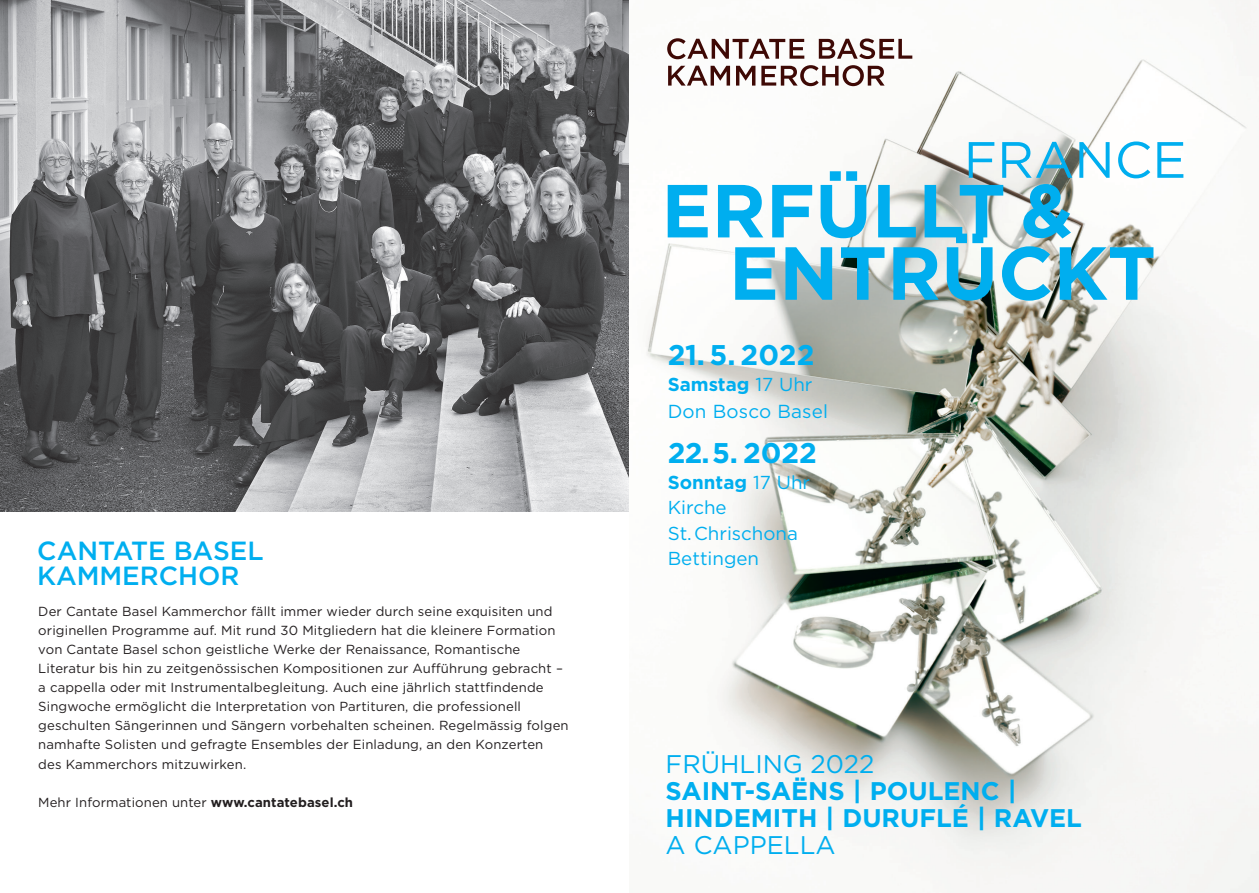
<style>
.page{position:relative;width:1259px;height:893px;background:#fff}
.page>*{position:absolute;margin:0;border:0;box-sizing:border-box;transform-origin:0 0}
.t1{font:700 75px/62.2px "Gotham";color:#00aeef}
.t2{font:51px "Gotham";color:#00aeef}
.t3{font:700 28.5px "Gotham";letter-spacing:-.005em;color:#00aeef}
.t4{font:500 26.25px/25.5px "Gotham";color:#00aeef}
.t5{font:700 25.5px/27px "Gotham";color:#00aeef}
.t6{font:25.5px "Gotham";color:#00aeef}
.t7{font:18.9px "Gotham";letter-spacing:.01em;color:#00aeef}
.t8{font:18.75px/25.5px "Gotham";color:#00aeef}
.t9{font:700 18.75px "Gotham";color:#00aeef}
.t10{font:13.2px/19px "Gotham";letter-spacing:.01em;color:#231f20}
.s1{font-weight:700}
.s2{font-weight:400}
</style>
<div class="page">
<img style="left:0;top:0;width:629px;height:511px">
<img style="left:646px;top:0;width:613px;height:893px">
<svg style="left:668px;top:66px;width:62px;height:20px"></svg>
<svg style="left:736px;top:66px;width:19px;height:20px"></svg>
<svg style="left:761px;top:65px;width:123px;height:21px"></svg>
<svg style="left:667px;top:38px;width:137px;height:21px"></svg>
<svg style="left:819px;top:38px;width:93px;height:21px"></svg>
<h3 class="t4" style="left:37px;top:538px;width:228px">CANTATE BASEL<br>KAMMERCHOR</h3>
<p class="t10" style="left:38px;top:601px;width:532px">Der Cantate Basel Kammerchor fällt immer wieder durch seine exquisiten und originellen Programme auf. Mit rund 30 Mitgliedern hat die kleinere Formation von Cantate Basel schon geistliche Werke der Renaissance, Romantische Literatur bis hin zu zeitgenössischen Kompositionen zur Aufführung gebracht – a cappella oder mit Instrumentalbegleitung. Auch eine jährlich stattfindende Singwoche ermöglicht die Interpretation von Partituren, die professionell geschulten Sängerinnen und Sängern vorbehalten scheinen. Regelmässig folgen namhafte Solisten und gefragte Ensembles der Einladung, an den Konzerten des Kammerchors mitzuwirken.</p>
<p class="t10" style="left:38px;top:792px;width:316px">Mehr Informationen unter <span class="s1">www.cantatebasel.ch</span></p>
<h2 class="t2" style="left:963px;top:127px;width:224px">FRANCE</h2>
<h1 class="t1" style="left:729px;top:179px;width:428px;text-indent:-68px">ERFÜLLT &amp;<br>ENTRÜCKT</h1>
<h3 class="t3" style="left:668px;top:336px;width:148px">21. 5. 2022</h3>
<h3 class="t9" style="left:668px;top:372px;width:146px">Samstag <span class="s2">17 Uhr</span></h3>
<h3 class="t7" style="left:668px;top:399px;width:162px">Don Bosco Basel</h3>
<h3 class="t3" style="left:668px;top:434px;width:151px">22.5. 2022</h3>
<h3 class="t8" style="left:668px;top:469px;width:144px"><span class="s1">Sonntag</span> 17 Uhr<br>Kirche<br>St. Chrischona<br>Bettingen</h3>
<h3 class="t6" style="left:665px;top:748px;width:210px">FRÜHLING 2022</h3>
<h3 class="t5" style="left:665px;top:778px;width:418px">SAINT-SAËNS | POULENC |<br>HINDEMITH | DURUFLÉ | RAVEL</h3>
<h3 class="t6" style="left:665px;top:829px;width:172px">A CAPPELLA</h3>
</div>
